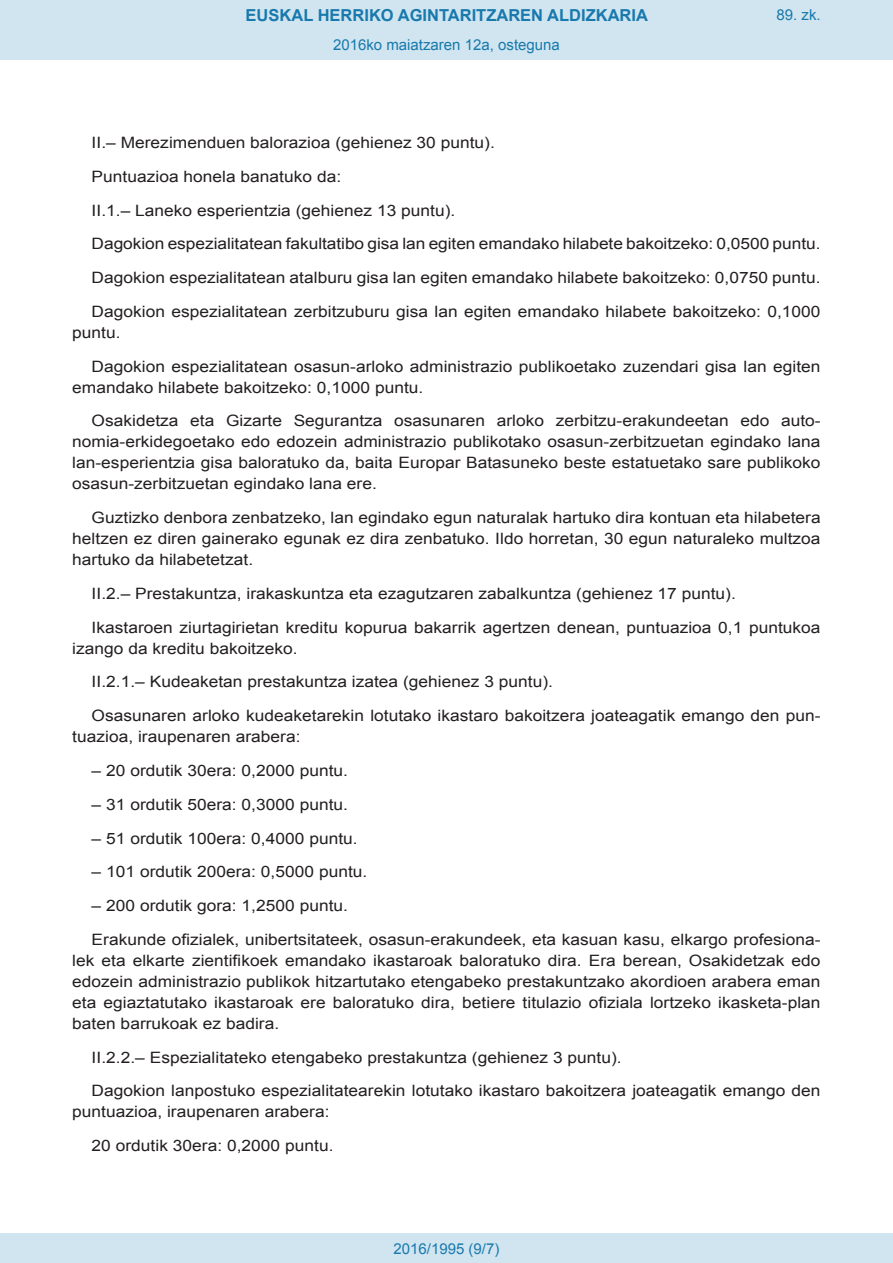
<style>
.page{position:relative;width:893px;height:1263px;background:#fff}
.page>*{position:absolute;margin:0;border:0;box-sizing:border-box;transform-origin:0 0}
.t1{font:700 16.5px "Arial";color:#1879ad}
.BOPVDetalle{font:15.6px/21px "Arial";color:#231f20;scale:1.11 1}
.Paginacion_Centro{font:15px "Arial";color:#1879ad}
</style>
<div class="page">
<div style="left:0;top:0;width:893px;height:60px;background:#d0e5f0"></div>
<div style="left:0;top:1233px;width:893px;height:30px;background:#d0e5f0"></div>
<p class="t1" style="left:246px;top:4px;width:404px">EUSKAL HERRIKO AGINTARITZAREN ALDIZKARIA</p>
<p class="Paginacion_Centro" style="left:333px;top:35px;width:228px">2016ko maiatzaren 12a, osteguna</p>
<p class="Paginacion_Centro" style="left:776px;top:5px;width:46px">89. zk.</p>
<p class="BOPVDetalle" style="left:92px;top:132px;width:365px">II.– Merezimenduen balorazioa (gehienez 30 puntu).</p>
<p class="BOPVDetalle" style="left:92px;top:166px;width:226px">Puntuazioa honela banatuko da:</p>
<p class="BOPVDetalle" style="left:92px;top:200px;width:329px">II.1.– Laneko esperientzia (gehienez 13 puntu).</p>
<p class="BOPVDetalle" style="left:92px;top:234px;width:658px">Dagokion espezialitatean fakultatibo gisa lan egiten emandako hilabete bakoitzeko: 0,0500 puntu.</p>
<p class="BOPVDetalle" style="left:92px;top:267px;width:658px">Dagokion espezialitatean atalburu gisa lan egiten emandako hilabete bakoitzeko: 0,0750 puntu.</p>
<p class="BOPVDetalle" style="left:72px;top:301px;width:675px;text-indent:19px">Dagokion espezialitatean zerbitzuburu gisa lan egiten emandako hilabete bakoitzeko: 0,1000 puntu.</p>
<p class="BOPVDetalle" style="left:72px;top:356px;width:676px;text-indent:19px">Dagokion espezialitatean osasun-arloko administrazio publikoetako zuzendari gisa lan egiten emandako hilabete bakoitzeko: 0,1000 puntu.</p>
<p class="BOPVDetalle" style="left:72px;top:411px;width:676px;text-align:justify;text-indent:19px">Osakidetza eta Gizarte Segurantza osasunaren arloko zerbitzu-erakundeetan edo auto&shy;nomia-erkidegoetako edo edozein administrazio publikotako osasun-zerbitzuetan egindako lana lan-esperientzia gisa baloratuko da, baita Europar Batasuneko beste estatuetako sare publikoko osasun-zerbitzuetan egindako lana ere.</p>
<p class="BOPVDetalle" style="left:72px;top:507px;width:676px;text-align:justify;text-indent:19px">Guztizko denbora zenbatzeko, lan egindako egun naturalak hartuko dira kontuan eta hilabetera heltzen ez diren gainerako egunak ez dira zenbatuko. Ildo horretan, 30 egun naturaleko multzoa hartuko da hilabetetzat.</p>
<p class="BOPVDetalle" style="left:92px;top:583px;width:582px">II.2.– Prestakuntza, irakaskuntza eta ezagutzaren zabalkuntza (gehienez 17 puntu).</p>
<p class="BOPVDetalle" style="left:72px;top:617px;width:676px;text-indent:19px">Ikastaroen ziurtagirietan kreditu kopurua bakarrik agertzen denean, puntuazioa 0,1 puntukoa izango da kreditu bakoitzeko.</p>
<p class="BOPVDetalle" style="left:92px;top:672px;width:417px">II.2.1.– Kudeaketan prestakuntza izatea (gehienez 3 puntu).</p>
<p class="BOPVDetalle" style="left:72px;top:705px;width:676px;text-indent:19px">Osasunaren arloko kudeaketarekin lotutako ikastaro bakoitzera joateagatik emango den pun&shy;tuazioa, iraupenaren arabera:</p>
<p class="BOPVDetalle" style="left:92px;top:760px;width:232px">– 20 ordutik 30era: 0,2000 puntu.</p>
<p class="BOPVDetalle" style="left:92px;top:794px;width:232px">– 31 ordutik 50era: 0,3000 puntu.</p>
<p class="BOPVDetalle" style="left:92px;top:828px;width:241px">– 51 ordutik 100era: 0,4000 puntu.</p>
<p class="BOPVDetalle" style="left:92px;top:861px;width:250px">– 101 ordutik 200era: 0,5000 puntu.</p>
<p class="BOPVDetalle" style="left:92px;top:895px;width:232px">– 200 ordutik gora: 1,2500 puntu.</p>
<p class="BOPVDetalle" style="left:72px;top:929px;width:676px;text-align:justify;text-indent:19px">Erakunde ofizialek, unibertsitateek, osasun-erakundeek, eta kasuan kasu, elkargo profesiona&shy;lek eta elkarte zientifikoek emandako ikastaroak baloratuko dira. Era berean, Osakidetzak edo edozein administrazio publikok hitzartutako etengabeko prestakuntzako akordioen arabera eman eta egiaztatutako ikastaroak ere baloratuko dira, betiere titulazio ofiziala lortzeko ikasketa-plan baten barrukoak ez badira.</p>
<p class="BOPVDetalle" style="left:92px;top:1047px;width:479px">II.2.2.– Espezialitateko etengabeko prestakuntza (gehienez 3 puntu).</p>
<p class="BOPVDetalle" style="left:72px;top:1080px;width:676px;text-indent:19px">Dagokion lanpostuko espezialitatearekin lotutako ikastaro bakoitzera joateagatik emango den puntuazioa, iraupenaren arabera:</p>
<p class="BOPVDetalle" style="left:92px;top:1135px;width:219px">20 ordutik 30era: 0,2000 puntu.</p>
<p class="Paginacion_Centro" style="left:393px;top:1238px;width:107px">2016/1995 (9/7)</p>
</div>
